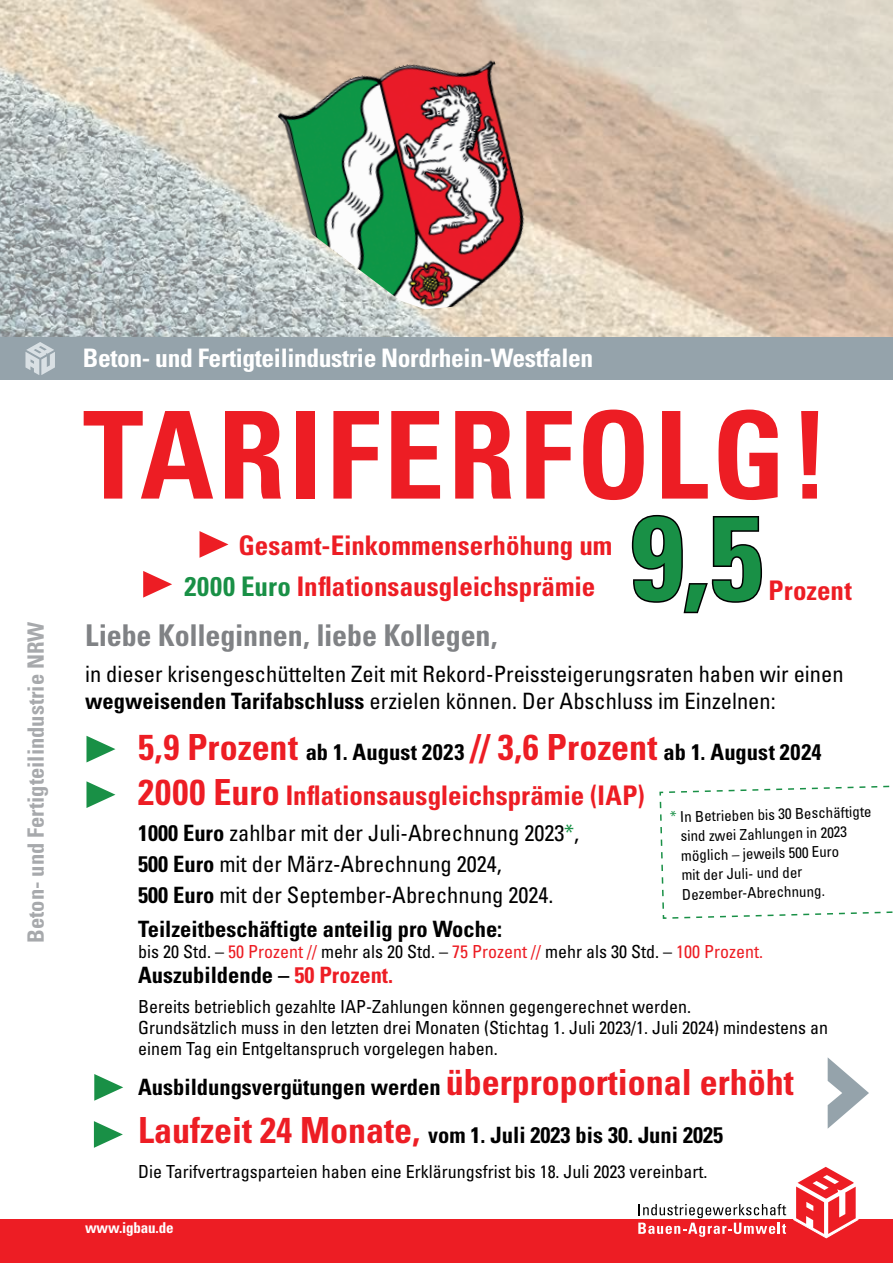
<style>
.page{position:relative;width:893px;height:1263px;background:#fff}
.page>*{position:absolute;margin:0;border:0;box-sizing:border-box;transform-origin:0 0}
.t1{font:700 condensed 121.35px "Univers";letter-spacing:.03em;color:#ed1d24}
.t2{font:700 condensed 118.5px "Univers";color:#199046}
.t3{font:75px "Meta OT";color:#199046}
.t4{font:75px "Meta OT";color:#ed1d24}
.t5{font:700 condensed 30px "Univers";letter-spacing:-.005em;color:#808285}
.t6{font:700 condensed 27px/41.5px "Univers";color:#ed1d24}
.t7{font:700 condensed 25.5px "Univers";letter-spacing:-.015em;color:#fff}
.t8{font:condensed 22.5px/31.2px "Univers";color:#000}
.t9{font:700 condensed 22.5px/48.3px "Univers";color:#000}
.t10{font:700 condensed 22.5px "Univers";color:#a7a9ac}
.t11{font:condensed 18px/21px "Univers";color:#000}
.t12{font:condensed 15px/19.5px "Univers";color:#000}
.t13{font:700 condensed 15px "Univers";letter-spacing:-.01em;color:#fff}
.s1{color:#199046}
.s2{font-weight:700}
.s3{font-size:36px;color:#ed1d24}
.s4{font-size:36px}
.s5{color:#ed1d24}
</style>
<div class="page">
<img style="left:0;top:0;width:893px;height:337px">
<img style="left:273px;top:44px;width:279px;height:265px">
<div style="left:0;top:1219px;width:893px;height:44px;background:#ed1d24"></div>
<svg style="left:794px;top:1166px;width:64px;height:72px"></svg>
<svg style="left:638px;top:1204px;width:148px;height:33px"></svg>
<svg style="left:828px;top:1058px;width:41px;height:71px"></svg>
<svg style="left:631px;top:514px;width:132px;height:100px"></svg>
<svg style="left:659px;top:785px;width:234px;height:134px"></svg>
<div style="left:0;top:337px;width:893px;height:42px;background:#95a3ab"></div>
<svg style="left:25px;top:342px;width:30px;height:33px"></svg>
<h3 class="t7" style="left:83px;top:342px;width:512px">Beton- und Fertigteilindustrie Nordrhein-Westfalen</h3>
<h1 class="t1" style="left:83px;top:381px;width:748px">TARIFERFOLG!</h1>
<h3 class="t4" style="left:136px;top:539px;width:40px">▸</h3>
<h3 class="t4" style="left:192px;top:500px;width:40px">▸</h3>
<h3 class="t6" style="left:184px;top:524px;width:430px;text-indent:54px">Gesamt-Einkommenserhöhung um<br><span class="s1">2000 Euro</span> Inflationsausgleichsprämie</h3>
<h2 class="t2" style="left:631px;top:485px;width:133px">9,5</h2>
<h3 class="t6" style="left:768px;top:569px;width:85px">Prozent</h3>
<p class="t10" style="left:22px;top:943px;width:323px;rotate:-90deg">Beton- und Fertigteilindustrie NRW</p>
<h3 class="t5" style="left:85px;top:617px;width:414px">Liebe Kolleginnen, liebe Kollegen,</h3>
<p class="t8" style="left:85px;top:660px;width:760px;line-height:27px">in dieser krisengeschüttelten Zeit mit Rekord-Preissteigerungsraten haben wir einen <span class="s2">wegweisenden Tarifabschluss</span> erzielen können. Der Abschluss im Einzelnen:</p>
<h3 class="t3" style="left:79px;top:704px;width:40px">▸</h3>
<p class="t9" style="left:138px;top:727px;width:685px"><span class="s3">5,9 Prozent</span> ab 1. August 2023 <span class="s3">// 3,6 Prozent</span> ab 1. August 2024</p>
<h3 class="t6" style="left:138px;top:774px;width:508px"><span class="s4">2000 Euro</span> Inflationsausgleichsprämie (IAP)</h3>
<p class="t8" style="left:138px;top:817px;width:443px"><span class="s2">1000 Euro</span> zahlbar mit der Juli-Abrechnung 2023<span class="s1">*</span>,<br><span class="s2">500 Euro</span> mit der März-Abrechnung 2024,<br><span class="s2">500 Euro</span> mit der September-Abrechnung 2024.</p>
<p class="t9" style="left:138px;top:904px;width:366px">Teilzeitbeschäftigte anteilig pro Woche:</p>
<p class="t11" style="left:138px;top:941px;width:626px">bis 20 Std. – <span class="s5">50 Prozent //</span> mehr als 20 Std. – <span class="s5">75 Prozent //</span> mehr als 30 Std. – <span class="s5">100 Prozent.</span></p>
<p class="t9" style="left:138px;top:951px;width:256px">Auszubildende – <span class="s5">50 Prozent.</span></p>
<p class="t11" style="left:138px;top:995px;width:691px">Bereits betrieblich gezahlte IAP-Zahlungen können gegengerechnet werden.<br>Grundsätzlich muss in den letzten drei Monaten (Stichtag 1. Juli 2023/1. Juli 2024) mindestens an einem Tag ein Entgeltanspruch vorgelegen haben.</p>
<p class="t9" style="left:138px;top:1062px;width:657px">Ausbildungsvergütungen werden <span class="s3">überproportional erhöht<br>Laufzeit 24 Monate,</span> vom 1. Juli 2023 bis 30. Juni 2025</p>
<p class="t11" style="left:138px;top:1161px;width:571px">Die Tarifvertragsparteien haben eine Erklärungsfrist bis 18. Juli 2023 vereinbart.</p>
<h3 class="t3" style="left:79px;top:750px;width:40px">▸</h3>
<p class="t12" style="left:679px;top:807px;width:194px;text-indent:-9px;rotate:-2deg"><span class="s1">*</span> In Betrieben bis 30 Beschäftigte sind zwei Zahlungen in 2023 möglich – jeweils 500 Euro<br>mit der Juli- und der<br>Dezember-Abrechnung.</p>
<h3 class="t3" style="left:87px;top:1042px;width:40px">▸</h3>
<h3 class="t3" style="left:87px;top:1089px;width:40px">▸</h3>
<p class="t13" style="left:85px;top:1219px;width:90px">www.igbau.de</p>
</div>
